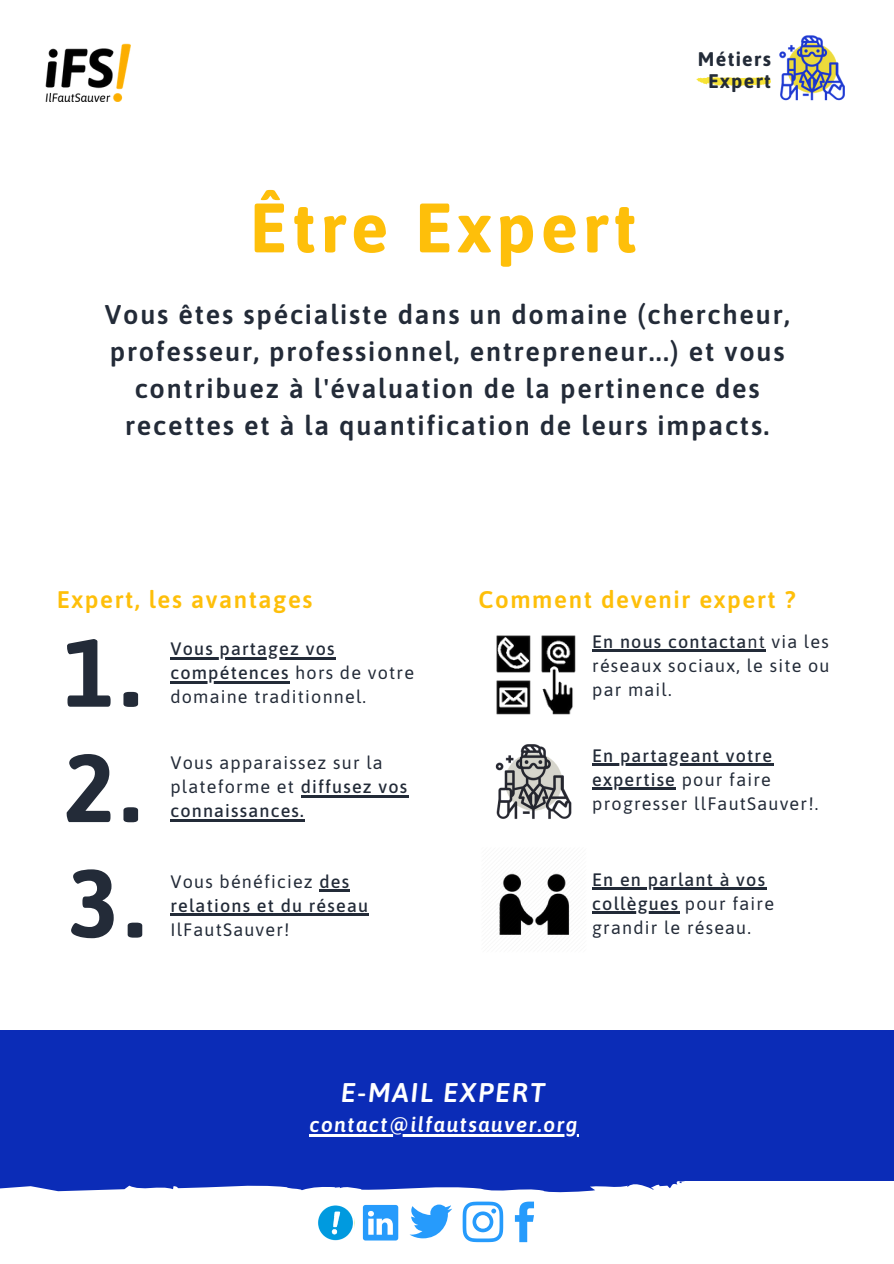
<style>
.page{position:relative;width:894px;height:1264px;background:#fff}
.page>*{position:absolute;margin:0;border:0;box-sizing:border-box;transform-origin:0 0}
.t1{font:700 96.15px/115.4px "Asap";color:#232b38}
.t2{font:700 69.75px "Asap";letter-spacing:.065em;color:#febf0a}
.t3{font:600 27px/37px "Asap";letter-spacing:.065em;color:#232b38;text-align:center}
.t4{font:italic 600 27px "Asap";letter-spacing:.065em;color:#fff}
.t5{font:600 24px "Asap";letter-spacing:.065em;color:#febf0a}
.t6{font:italic 600 21px "Asap";letter-spacing:.065em;color:#fff}
.t7{font:700 19.65px/21.6px "Asap";letter-spacing:.065em;color:#232b38;text-align:center}
.t8{font:18px/24px "Asap";letter-spacing:.065em;color:#232b38}
.t9{font:500 18px/24px "Asap";letter-spacing:.065em;color:#232b38}
.s1{font-weight:500}
.s2{font-weight:400}
</style>
<div class="page">
<svg style="left:696px;top:77px;width:74px;height:9px"></svg>
<img style="left:496px;top:635px;width:80px;height:80px">
<img style="left:45px;top:43px;width:86px;height:59px">
<svg style="left:0;top:1180px;width:693px;height:13px"></svg>
<div style="left:0;top:1029px;width:893px;height:151px;background:#0b2cb7"></div>
<img style="left:770px;top:35px;width:75px;height:66px">
<img style="left:495px;top:744px;width:77px;height:75px">
<img style="left:499px;top:873px;width:71px;height:62px">
<hr style="left:309px;top:1134px;width:269px;height:2px;background:#fff">
<hr style="left:170px;top:657px;width:165px;height:2px;background:#232b38">
<hr style="left:170px;top:681px;width:119px;height:2px;background:#232b38">
<hr style="left:300px;top:795px;width:108px;height:2px;background:#232b38">
<hr style="left:170px;top:819px;width:135px;height:2px;background:#232b38">
<hr style="left:592px;top:649px;width:155px;height:3px;background:#232b38">
<hr style="left:747px;top:649px;width:18px;height:3px;background:#232b38">
<hr style="left:592px;top:764px;width:181px;height:2px;background:#232b38">
<hr style="left:592px;top:787px;width:84px;height:3px;background:#232b38">
<hr style="left:592px;top:887px;width:174px;height:3px;background:#232b38">
<hr style="left:592px;top:911px;width:87px;height:3px;background:#232b38">
<hr style="left:319px;top:889px;width:31px;height:3px;background:#232b38">
<hr style="left:170px;top:913px;width:199px;height:3px;background:#232b38">
<svg style="left:514px;top:1201px;width:20px;height:41px"></svg>
<svg style="left:462px;top:1201px;width:41px;height:41px"></svg>
<svg style="left:409px;top:1204px;width:43px;height:34px"></svg>
<svg style="left:363px;top:1204px;width:35px;height:36px"></svg>
<img style="left:318px;top:1205px;width:35px;height:35px">
<h2 class="t2" style="left:249px;top:187px;width:389px">Être Expert</h2>
<p class="t7" style="left:697px;top:48px;width:75px">Métiers<br>Expert</p>
<h3 class="t3" style="left:105px;top:295px;width:686px">Vous êtes spécialiste dans un domaine (chercheur, professeur, professionnel, entrepreneur...) et vous contribuez à l'évaluation de la pertinence des recettes et à la quantification de leurs impacts.</h3>
<h3 class="t5" style="left:57px;top:585px;width:257px">Expert, les avantages</h3>
<h1 class="t1" style="left:63px;top:614px;width:78px">1.</h1>
<p class="t8" style="left:170px;top:636px;width:245px"><span class="s1">Vous partagez vos compétences</span> hors de votre domaine traditionnel.</p>
<h1 class="t1" style="left:63px;top:729px;width:83px">2.<br>3.</h1>
<p class="t8" style="left:170px;top:750px;width:238px">Vous apparaissez sur la plateforme et <span class="s1">diffusez vos connaissances.</span></p>
<p class="t9" style="left:170px;top:869px;width:199px"><span class="s2">Vous bénéficiez</span> des relations et du réseau</p>
<p class="t8" style="left:170px;top:917px;width:121px">IlFautSauver!</p>
<h3 class="t5" style="left:478px;top:585px;width:318px">Comment devenir expert ?</h3>
<p class="t8" style="left:592px;top:629px;width:239px;text-align:justify"><span class="s1">En nous contacta</span>nt via les réseaux sociaux, le site ou par mail.</p>
<p class="t8" style="left:592px;top:743px;width:227px"><span class="s1">En partageant votre expertise</span> pour faire progresser llFautSauver!.</p>
<p class="t8" style="left:592px;top:867px;width:183px"><span class="s1">En en parlant à vos collègues</span> pour faire grandir le réseau.</p>
<h3 class="t4" style="left:341px;top:1076px;width:206px">E-MAIL EXPERT</h3>
<p class="t6" style="left:309px;top:1112px;width:269px">contact@ilfautsauver.org</p>
</div>
